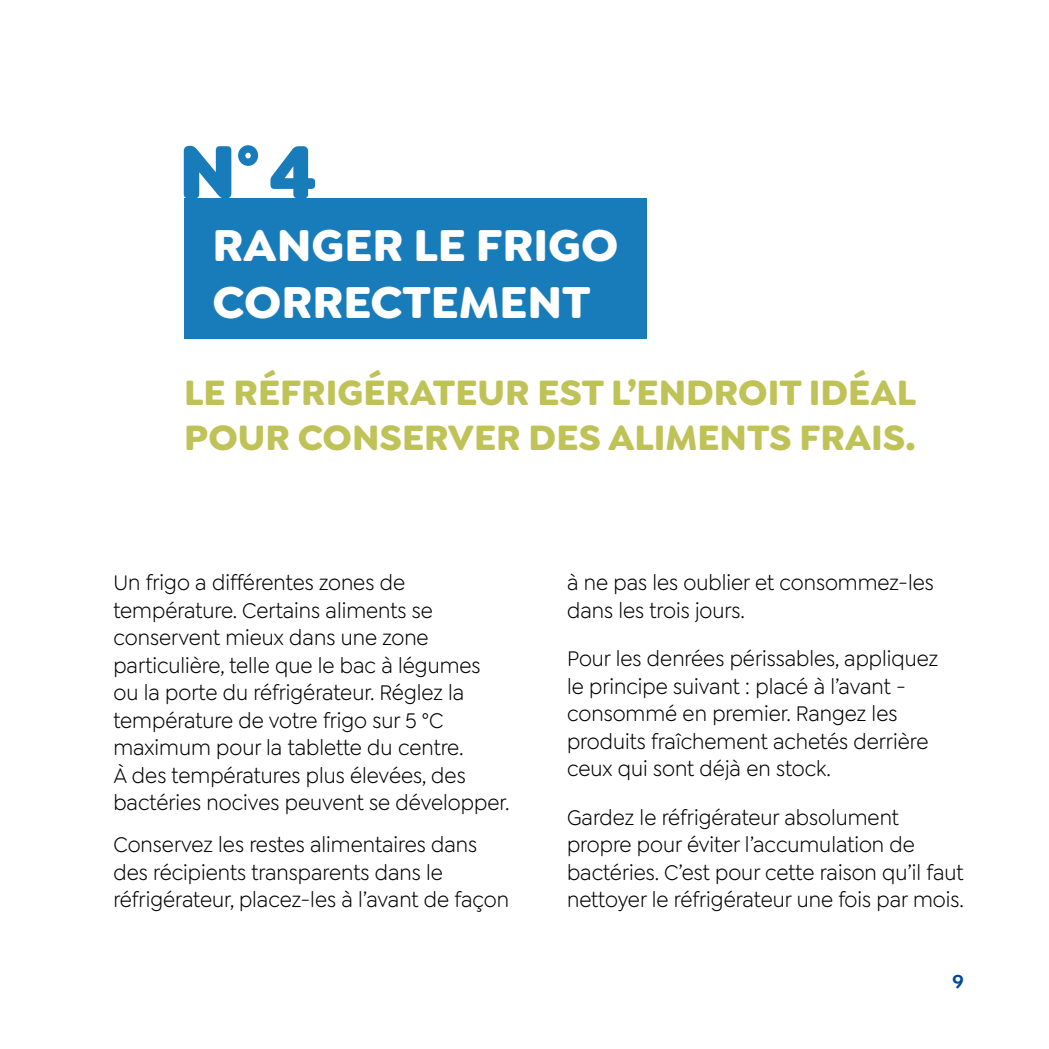
<style>
.page{position:relative;width:1049px;height:1049px;background:#fff}
.page>*{position:absolute;margin:0;border:0;box-sizing:border-box;transform-origin:0 0}
.t1{font:900 80px "Goldplay";color:#187cba}
.t2{font:700 47.5px/57px "Goldplay";color:#fff}
.t3{font:700 37.5px/45px "Goldplay";color:#bfc257}
.t4{font:22.5px/27.5px "Goldplay";color:#000;scale:.93 1}
.t5{font:600 20px "Goldplay";color:#00489a}
</style>
<div class="page">
<div style="left:184px;top:198px;width:463px;height:141px;background:#187cba"></div>
<h1 class="t1" style="left:179px;top:118px;width:140px">N°4</h1>
<h2 class="t2" style="left:213px;top:216px;width:407px">RANGER LE FRIGO<br>CORRECTEMENT</h2>
<h3 class="t3" style="left:184px;top:369px;width:733px">LE RÉFRIGÉRATEUR EST L’ENDROIT IDÉAL<br>POUR CONSERVER DES ALIMENTS FRAIS.</h3>
<p class="t4" style="left:113px;top:569px;width:428px">Un frigo a différentes zones de température. Certains aliments se conservent mieux dans une zone particulière, telle que le bac à légumes ou la porte du réfrigérateur. Réglez la température de votre frigo sur 5 °C maximum pour la tablette du centre.<br>À des températures plus élevées, des bactéries nocives peuvent se développer.</p>
<p class="t4" style="left:113px;top:831px;width:427px">Conservez les restes alimentaires dans des récipients transparents dans le réfrigérateur, placez-les à l’avant de façon</p>
<p class="t4" style="left:567px;top:569px;width:396px">à ne pas les oublier et consommez-les dans les trois jours.</p>
<p class="t4" style="left:567px;top:645px;width:401px">Pour les denrées périssables, appliquez le principe suivant : placé à l’avant - consommé en premier. Rangez les produits fraîchement achetés derrière ceux qui sont déjà en stock.</p>
<p class="t4" style="left:567px;top:803px;width:428px">Gardez le réfrigérateur absolument propre pour éviter l’accumulation de bactéries. C’est pour cette raison qu’il faut nettoyer le réfrigérateur une fois par mois.</p>
<p class="t5" style="left:952px;top:969px;width:13px">9</p>
</div>
